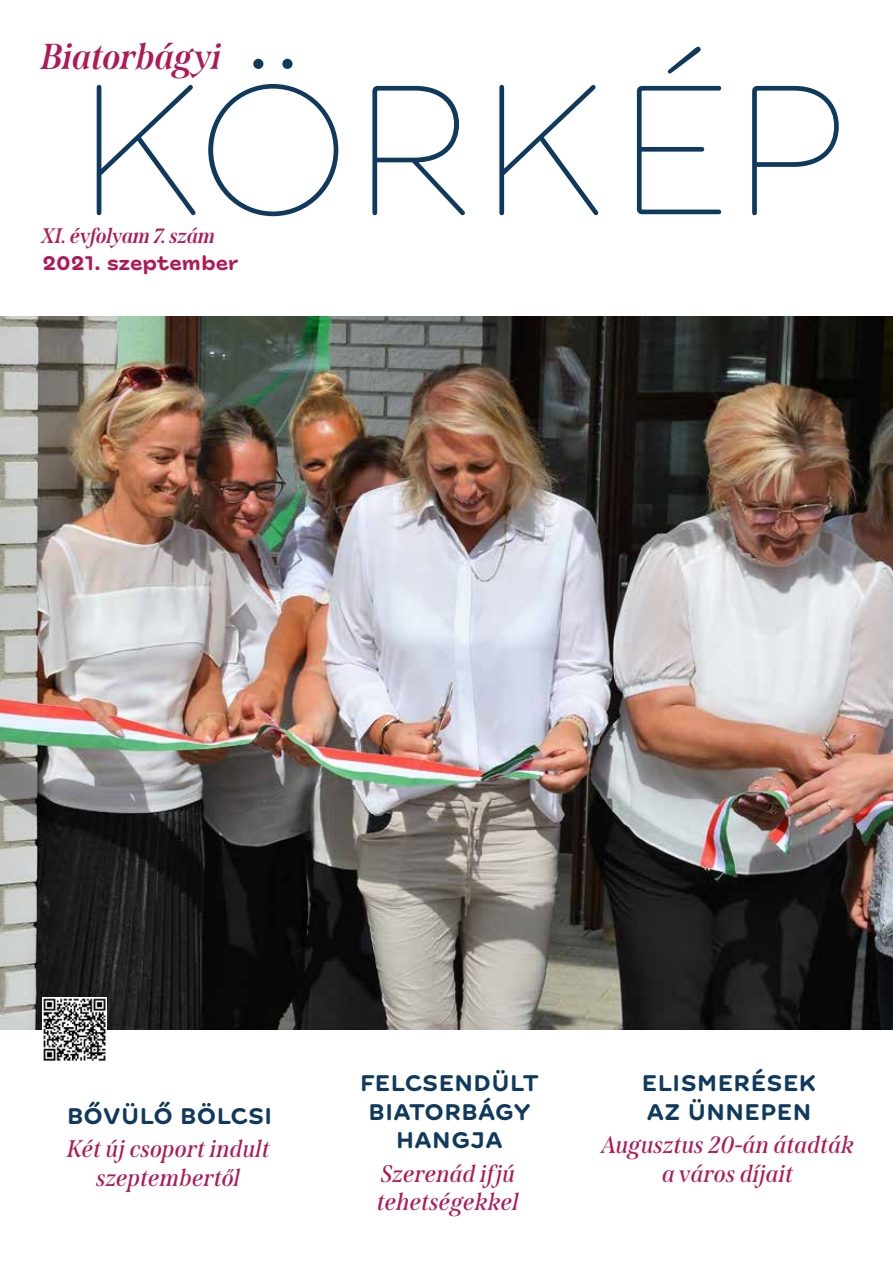
<style>
.page{position:relative;width:893px;height:1263px;background:#fff}
.page>*{position:absolute;margin:0;border:0;box-sizing:border-box;transform-origin:0 0}
.t1{font:100 195px "Farm New";letter-spacing:-.01em;color:#0f3a5d}
.t2{font:italic 700 36px "Span";color:#af1957}
.t3{font:italic 600 24px/28.8px "Span";letter-spacing:.01em;color:#af1957;text-align:center}
.t4{font:700 24px/28.8px "Farm New";letter-spacing:.02em;color:#0f3a5d;text-align:center}
.t5{font:italic 700 21px "Span";color:#af1957}
.t6{font:700 21px "Farm New";color:#af1957}
</style>
<div class="page">
<img style="left:0;top:316px;width:893px;height:713px">
<img style="left:43px;top:997px;width:63px;height:64px">
<h2 class="t2" style="left:43px;top:35px;width:182px">Biatorbágyi</h2>
<h1 class="t1" style="left:74px;top:38px;width:777px">KÖRKÉP</h1>
<p class="t5" style="left:43px;top:223px;width:175px">XI. évfolyam 7. szám</p>
<p class="t6" style="left:43px;top:249px;width:197px">2021. szeptember</p>
<p class="t4" style="left:67px;top:1102px;width:207px">BŐVÜLŐ BÖLCSI</p>
<p class="t3" style="left:68px;top:1134px;width:204px">Két új csoport indult szeptembertől</p>
<p class="t4" style="left:360px;top:1069px;width:180px">FELCSENDÜLT<br>BIATORBÁGY<br>HANGJA</p>
<p class="t3" style="left:378px;top:1159px;width:143px;text-align:left">Szerenád ifjú tehetségekkel</p>
<p class="t4" style="left:642px;top:1069px;width:176px;text-align:left">ELISMERÉSEK<br>AZ ÜNNEPEN</p>
<p class="t3" style="left:602px;top:1130px;width:255px">Augusztus 20-án átadták a város díjait</p>
</div>
